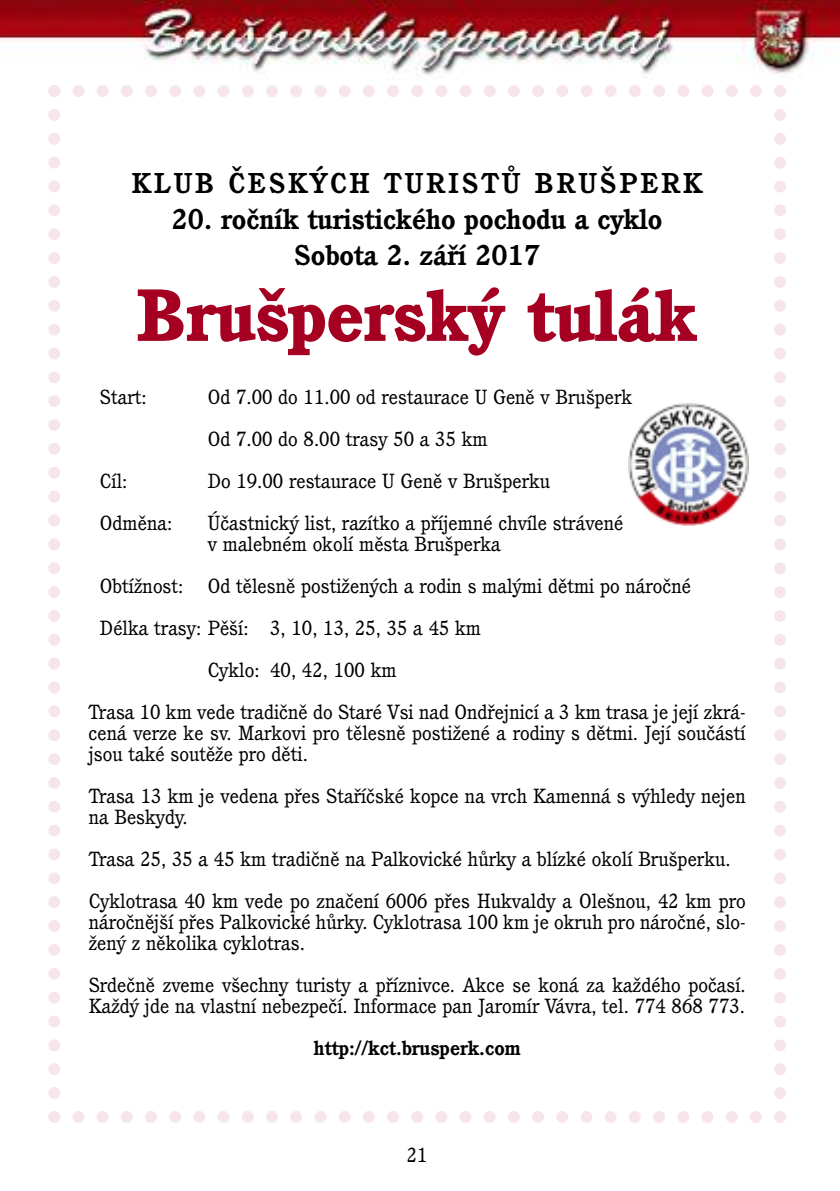
<style>
.page{position:relative;width:840px;height:1191px;background:#fff}
.page>*{position:absolute;margin:0;border:0;box-sizing:border-box;transform-origin:0 0}
.t1{font:800 72px "Cushing LTCE";color:#a50022}
.t2{font:700 28px/36px "Cushing LTCE";color:#000;text-align:center}
.t3{font:700 28px "Cushing LTCE";letter-spacing:.1em;color:#000}
.t4{font:20px/21px "Cushing LTCE";color:#000}
.t5{font:700 20px "Cushing LTCE";color:#000}
</style>
<div class="page">
<img style="left:628px;top:404px;width:119px;height:121px">
<img style="left:0;top:0;width:839px;height:75px">
<svg style="left:48px;top:109px;width:12px;height:1014px"></svg>
<svg style="left:48px;top:85px;width:714px;height:12px"></svg>
<svg style="left:774px;top:85px;width:11px;height:1014px"></svg>
<svg style="left:72px;top:1111px;width:713px;height:12px"></svg>
<h2 class="t3" style="left:132px;top:173px;width:572px">KLUB ČESKÝCH TURISTŮ BRUŠPERK</h2>
<h2 class="t2" style="left:172px;top:204px;width:492px">20. ročník turistického pochodu a cyklo<br>Sobota 2. září 2017</h2>
<h1 class="t1" style="left:137px;top:289px;width:562px">Brušperský tulák</h1>
<p class="t4" style="left:100px;top:388px;width:48px">Start:</p>
<p class="t4" style="left:208px;top:378px;width:426px;line-height:42px">Od 7.00 do 11.00 od restaurace U Geně v Brušperk<br>Od 7.00 do 8.00 trasy 50 a 35 km</p>
<p class="t4" style="left:100px;top:472px;width:29px">Cíl:</p>
<p class="t4" style="left:208px;top:472px;width:344px">Do 19.00 restaurace U Geně v Brušperku</p>
<p class="t4" style="left:100px;top:514px;width:74px">Odměna:</p>
<p class="t4" style="left:208px;top:514px;width:417px">Účastnický list, razítko a příjemné chvíle strávené v malebném okolí města Brušperka</p>
<p class="t4" style="left:100px;top:577px;width:592px">Obtížnost: Od tělesně postižených a rodin s malými dětmi po náročné</p>
<p class="t4" style="left:100px;top:619px;width:382px">Délka trasy: Pěší: 3, 10, 13, 25, 35 a 45 km</p>
<p class="t4" style="left:208px;top:661px;width:190px">Cyklo: 40, 42, 100 km</p>
<p class="t4" style="left:89px;top:703px;width:658px">Trasa 10 km vede tradičně do Staré Vsi nad Ondřejnicí a 3 km trasa je její zkrá-</p>
<p class="t4" style="left:89px;top:724px;width:658px">cená verze ke sv. Markovi pro tělesně postižené a rodiny s dětmi. Její součástí jsou také soutěže pro děti.</p>
<p class="t4" style="left:89px;top:787px;width:658px">Trasa 13 km je vedena přes Staříčské kopce na vrch Kamenná s výhledy nejen na Beskydy.</p>
<p class="t4" style="left:89px;top:840px;width:658px;line-height:42px">Trasa 25, 35 a 45 km tradičně na Palkovické hůrky a blízké okolí Brušperku.<br>Cyklotrasa 40 km vede po značení 6006 přes Hukvaldy a Olešnou, 42 km pro</p>
<p class="t4" style="left:89px;top:913px;width:658px">náročnější přes Palkovické hůrky. Cyklotrasa 100 km je okruh pro náročné, slo&shy;žený z několika cyklotras.</p>
<p class="t4" style="left:89px;top:976px;width:658px">Srdečně zveme všechny turisty a příznivce. Akce se koná za každého počasí.<br>Každý jde na vlastní nebezpečí. Informace pan Jaromír Vávra, tel. 774 868 773.</p>
<p class="t5" style="left:314px;top:1040px;width:208px">http://kct.brusperk.com</p>
<p class="t4" style="left:406px;top:1145px;width:22px">21</p>
</div>
